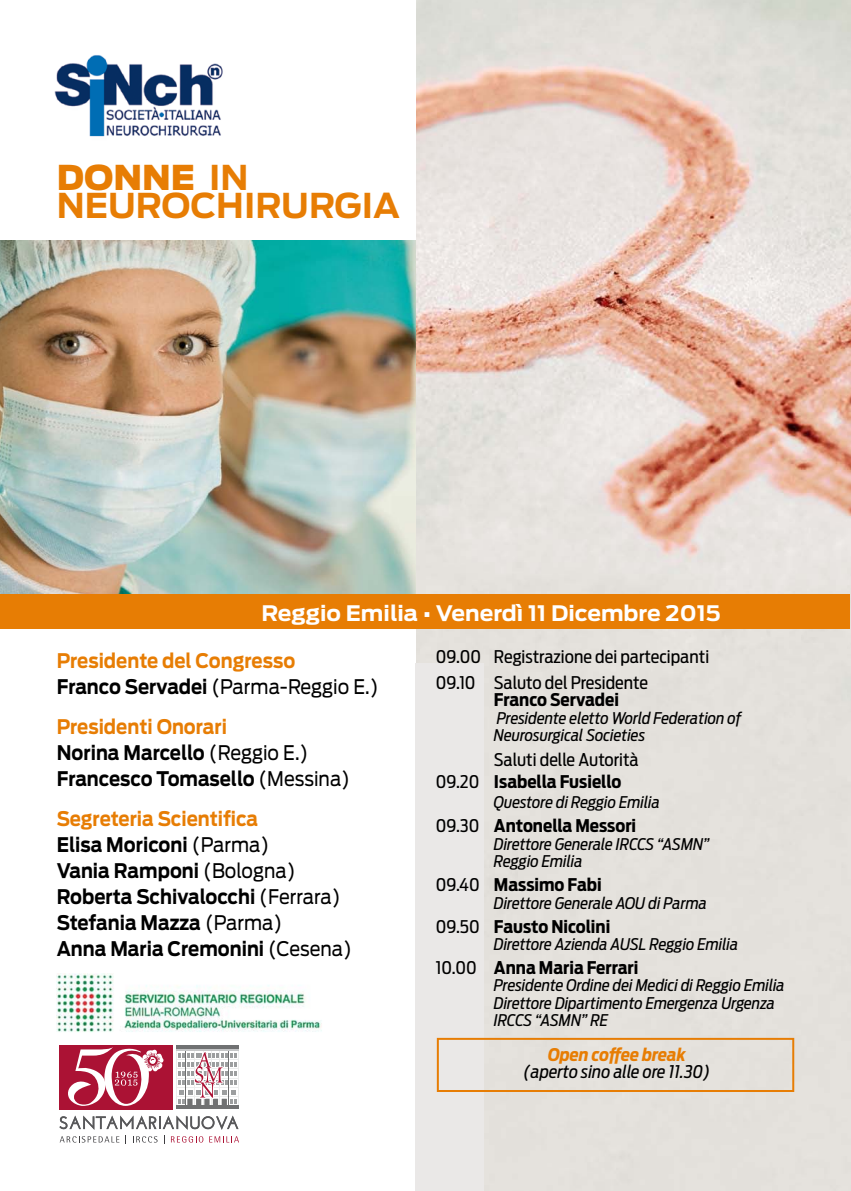
<style>
.page{position:relative;width:851px;height:1191px;background:#fff}
.page>*{position:absolute;margin:0;border:0;box-sizing:border-box;transform-origin:0 0}
.t1{font:700 34px/28px "Antenna";color:#e77d04}
.t2{font:700 21.2px "Antenna";color:#fff;scale:1.04 1}
.t3{font:700 20px/26px "Antenna";color:#000;scale:.9 1}
.t4{font:700 20px/26px "Antenna";color:#e77d04;scale:.9 1}
.t5{font:17.4px/26px "Antenna Cond";color:#000;scale:1.04 1}
.t6{font:700 17.4px "Antenna Cond";color:#000;scale:1.04 1}
.t7{font:italic 17.4px "Antenna Cond";color:#000;scale:1.04 1}
.t8{font:italic 700 17.4px "Antenna Cond";color:#e77d04;scale:1.04 1}
.t9{font:italic 16px/17.4px "Antenna Cond";color:#000;scale:1.04 1}
.s1{font-weight:900}
.s2{font-weight:700}
.s3{font-weight:400}
.s4{color:#000}
.s5{font-weight:400;color:#000}
.s6{color:#e77d04}
</style>
<div class="page">
<img style="left:0;top:241px;width:417px;height:353px">
<img style="left:417px;top:0;width:433px;height:1191px">
<img style="left:54px;top:55px;width:169px;height:82px">
<div style="left:415px;top:664px;width:68px;height:527px;background:#eae8e7"></div>
<div style="left:0;top:594px;width:849px;height:34px;background:#e77d04"></div>
<div style="left:437px;top:1037px;width:357px;height:55px;border:2px solid #e77d04"></div>
<div style="left:59px;top:1045px;width:114px;height:64px;background:#ab1234"></div>
<svg style="left:177px;top:1050px;width:61px;height:55px"></svg>
<hr style="left:194px;top:1050px;width:1px;height:56px;background:#eceded">
<hr style="left:176px;top:1050px;width:1px;height:56px;background:#eceded">
<hr style="left:219px;top:1050px;width:1px;height:56px;background:#eceded">
<hr style="left:211px;top:1050px;width:1px;height:56px;background:#eceded">
<hr style="left:203px;top:1050px;width:1px;height:56px;background:#eceded">
<hr style="left:238px;top:1050px;width:1px;height:56px;background:#eceded">
<hr style="left:176px;top:1059px;width:62px;height:1px;background:#eceded">
<hr style="left:176px;top:1077px;width:62px;height:1px;background:#eceded">
<hr style="left:176px;top:1068px;width:62px;height:1px;background:#eceded">
<hr style="left:176px;top:1087px;width:62px;height:1px;background:#eceded">
<hr style="left:176px;top:1096px;width:62px;height:1px;background:#eceded">
<hr style="left:186px;top:1045px;width:1px;height:61px;background:#707172">
<hr style="left:228px;top:1045px;width:1px;height:61px;background:#707172">
<div style="left:187px;top:1098px;width:5px;height:8px;background:#707172"></div>
<div style="left:196px;top:1098px;width:5px;height:8px;background:#707172"></div>
<div style="left:204px;top:1098px;width:5px;height:8px;background:#707172"></div>
<div style="left:222px;top:1098px;width:5px;height:8px;background:#707172"></div>
<div style="left:213px;top:1098px;width:5px;height:8px;background:#707172"></div>
<hr style="left:176px;top:1045px;width:62px;height:4px;background:#707172">
<hr style="left:176px;top:1049px;width:62px;height:1px;background:#c6c7c8">
<hr style="left:176px;top:1105px;width:62px;height:4px;background:#707172">
<svg style="left:68px;top:1047px;width:96px;height:59px"></svg>
<svg style="left:178px;top:1051px;width:58px;height:52px"></svg>
<svg style="left:59px;top:1115px;width:180px;height:28px"></svg>
<img style="left:57px;top:973px;width:265px;height:59px">
<h1 class="t1" style="left:57px;top:166px;width:345px"><span class="s1">DONNE</span> IN<br>NEUROCHIRURGIA</h1>
<h2 class="t2" style="left:261px;top:605px;width:443px">Reggio Emilia • Venerdì 11 Dicembre 2015</h2>
<p class="t5" style="left:436px;top:644px;width:264px">09.00 Registrazione dei partecipanti<br>09.10 Saluto del Presidente</p>
<p class="t6" style="left:494px;top:693px;width:122px">Franco Servadei</p>
<p class="t9" style="left:494px;top:710px;width:239px">Presidente eletto World Federation of<br>Neurosurgical Societies</p>
<p class="t5" style="left:436px;top:750px;width:196px;line-height:22px;text-indent:58px">Saluti delle Autorità<br>09.20 <span class="s2">Isabella Fusiello</span></p>
<p class="t9" style="left:494px;top:795px;width:161px">Questore di Reggio Emilia</p>
<p class="t6" style="left:436px;top:819px;width:194px"><span class="s3">09.30</span> Antonella Messori</p>
<p class="t9" style="left:494px;top:836px;width:209px">Direttore Generale IRCCS “ASMN”<br>Reggio Emilia</p>
<p class="t6" style="left:436px;top:877px;width:161px"><span class="s3">09.40</span> Massimo Fabi</p>
<p class="t9" style="left:494px;top:895px;width:206px">Direttore Generale AOU di Parma</p>
<p class="t6" style="left:436px;top:919px;width:169px"><span class="s3">09.50</span> Fausto Nicolini</p>
<p class="t9" style="left:494px;top:936px;width:236px">Direttore Azienda AUSL Reggio Emilia</p>
<p class="t6" style="left:436px;top:960px;width:196px"><span class="s3">10.00</span> Anna Maria Ferrari</p>
<p class="t9" style="left:494px;top:977px;width:281px">Presidente Ordine dei Medici di Reggio Emilia<br>Direttore Dipartimento Emergenza Urgenza<br>IRCCS “ASMN” RE</p>
<p class="t8" style="left:548px;top:1044px;width:134px">Open coffee break</p>
<p class="t7" style="left:523px;top:1064px;width:181px">(aperto sino alle ore 11.30)</p>
<p class="t4" style="left:57px;top:649px;width:359px">Presidente del Congresso<br><span class="s4">Franco Servadei</span> <span class="s5">(Parma-Reggio E.)</span></p>
<p class="t3" style="left:57px;top:715px;width:327px"><span class="s6">Presidenti Onorari<br></span>Norina Marcello <span class="s3">(Reggio E.)<br></span>Francesco Tomasello <span class="s3">(Messina)</span></p>
<p class="t3" style="left:57px;top:807px;width:329px"><span class="s6">Segreteria Scientifica<br></span>Elisa Moriconi <span class="s3">(Parma)<br></span>Vania Ramponi <span class="s3">(Bologna)<br></span>Roberta Schivalocchi <span class="s3">(Ferrara)<br></span>Stefania Mazza <span class="s3">(Parma)<br></span>Anna Maria Cremonini <span class="s3">(Cesena)</span></p>
</div>
